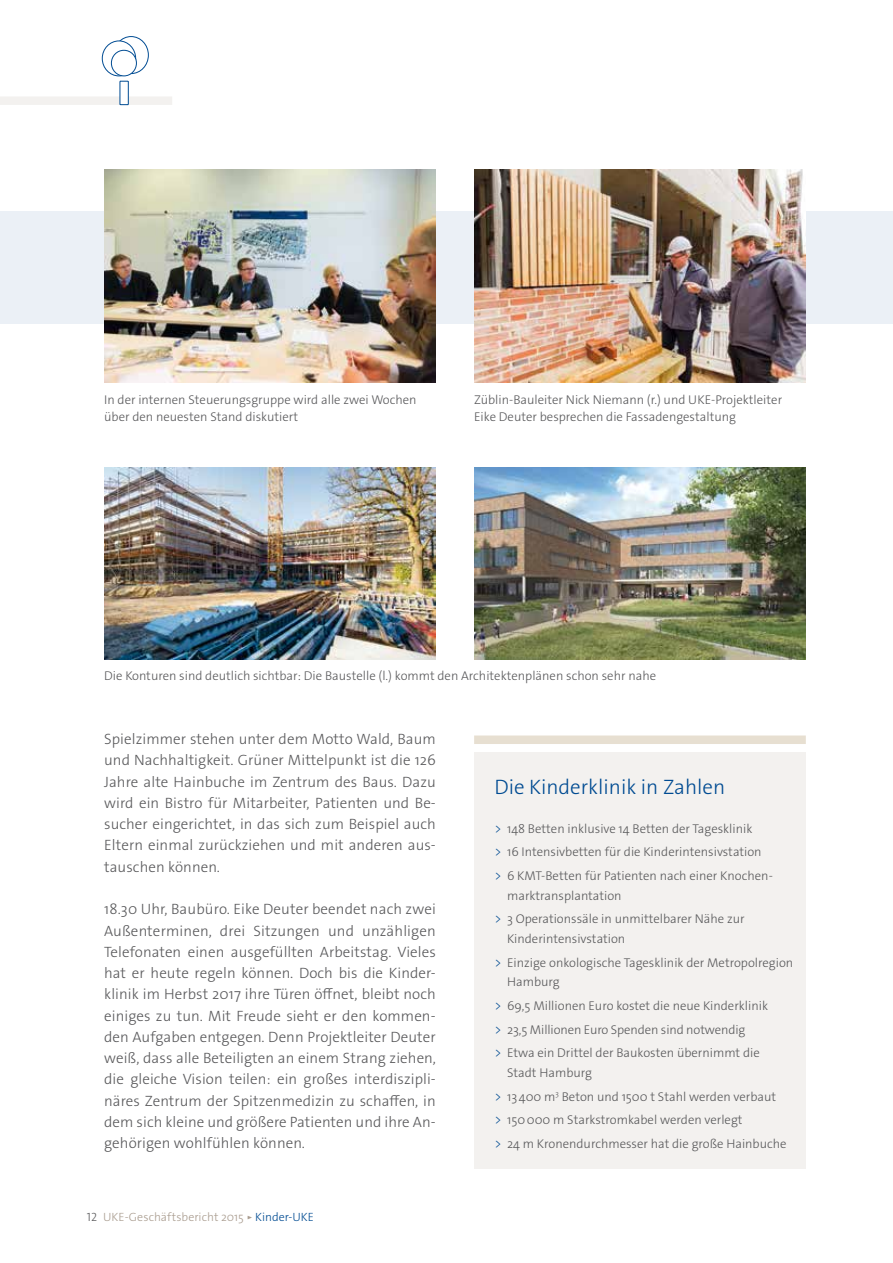
<style>
.page{position:relative;width:893px;height:1263px;background:#fff}
.page>*{position:absolute;margin:0;border:0;box-sizing:border-box;transform-origin:0 0}
.t1{font:300 21px "The Sans Os F";color:#004b92}
.t2{font:300 15px/21.3px "The Sans Os F";letter-spacing:.005em;color:#58585a;text-align:justify}
.t3{font:300 12.75px/23.7px "The Sans Os F";color:#58585a}
.t4{font:300 12px "The Sans Os F";color:#a99c8f}
.s1{color:#58585a}
.s2{color:#004b92}
</style>
<div class="page">
<div style="left:0;top:96px;width:172px;height:9px;background:#f3f1ef"></div>
<div style="left:0;top:212px;width:893px;height:112px;background:#ebf0f6"></div>
<img style="left:104px;top:169px;width:332px;height:214px">
<img style="left:474px;top:468px;width:332px;height:191px">
<img style="left:104px;top:468px;width:332px;height:191px">
<img style="left:474px;top:169px;width:331px;height:214px">
<div style="left:474px;top:752px;width:332px;height:417px;background:#f3f1ef"></div>
<div style="left:474px;top:735px;width:332px;height:9px;background:#e7dfd1"></div>
<div style="left:114px;top:36px;width:35px;height:38px;border:1px solid #004c93;border-radius:50%"></div>
<div style="left:120px;top:81px;width:8px;height:24px;background:#fff"></div>
<div style="left:120px;top:81px;width:9px;height:24px;border:1px solid #004c93"></div>
<svg style="left:102px;top:41px;width:34px;height:35px"></svg>
<div style="left:102px;top:41px;width:34px;height:35px;border:1px solid #004c93;border-radius:50%"></div>
<div style="left:111px;top:50px;width:25px;height:26px;background:#fff;border-radius:50%"></div>
<div style="left:111px;top:50px;width:26px;height:26px;border:1px solid #004c93;border-radius:50%"></div>
<p class="t3" style="left:104px;top:391px;width:314px;line-height:17px">In der internen Steuerungsgruppe wird alle zwei Wochen über den neuesten Stand diskutiert</p>
<p class="t3" style="left:474px;top:391px;width:310px;line-height:17px">Züblin-Bauleiter Nick Niemann (r.) und UKE-Projektleiter<br>Eike Deuter besprechen die Fassadengestaltung</p>
<p class="t3" style="left:104px;top:664px;width:553px">Die Konturen sind deutlich sichtbar: Die Baustelle (l.) kommt den Architektenplänen schon sehr nahe</p>
<p class="t2" style="left:104px;top:728px;width:333px">Spielzimmer stehen unter dem Motto Wald, Baum und Nachhaltigkeit. Grüner Mittelpunkt ist die 126<br>Jahre alte Hainbuche im Zentrum des Baus. Dazu wird ein Bistro für Mitarbeiter, Patienten und Be&shy;sucher eingerichtet, in das sich zum Beispiel auch Eltern einmal zurückziehen und mit anderen aus&shy;tauschen können.</p>
<p class="t2" style="left:104px;top:899px;width:333px">18.30 Uhr, Baubüro. Eike Deuter beendet nach zwei Außenterminen, drei Sitzungen und unzähligen Telefonaten einen ausgefüllten Arbeitstag. Vieles hat er heute regeln können. Doch bis die Kinder&shy;klinik im Herbst 2017 ihre Türen öffnet, bleibt noch einiges zu tun. Mit Freude sieht er den kommen&shy;den Aufgaben entgegen. Denn Projektleiter Deuter weiß, dass alle Beteiligten an einem Strang ziehen, die gleiche Vision teilen: ein großes interdiszipli&shy;näres Zentrum der Spitzenmedizin zu schaffen, in dem sich kleine und größere Patienten und ihre An&shy;gehörigen wohlfühlen können.</p>
<p class="t4" style="left:87px;top:1209px;width:229px"><span class="s1">12</span> UKE-Geschäftsbericht 2015 ▹ <span class="s2">Kinder-UKE</span></p>
<h1 class="t1" style="left:494px;top:774px;width:232px">Die Kinderklinik in Zahlen</h1>
<p class="t3" style="left:494px;top:816px;width:280px"><span class="s2">&gt;</span> 148 Betten inklusive 14 Betten der Tagesklinik<br><span class="s2">&gt;</span> 16 Intensivbetten für die Kinderintensivstation<br><span class="s2">&gt;</span> 6 KMT-Betten für Patienten nach einer Knochen-</p>
<p class="t3" style="left:494px;top:883px;width:252px;text-indent:13px">marktransplantation<br><span class="s2">&gt;</span> 3 Operationssäle in unmittelbarer Nähe zur</p>
<p class="t3" style="left:494px;top:927px;width:300px;text-indent:13px">Kinderintensivstation<br><span class="s2">&gt;</span> Einzige onkologische Tagesklinik der Metropolregion</p>
<p class="t3" style="left:494px;top:970px;width:275px;text-indent:13px">Hamburg<br><span class="s2">&gt;</span> 69,5 Millionen Euro kostet die neue Kinderklinik <span class="s2">&gt;</span> 23,5 Millionen Euro Spenden sind notwendig<br><span class="s2">&gt;</span> Etwa ein Drittel der Baukosten übernimmt die</p>
<p class="t3" style="left:494px;top:1061px;width:294px;text-indent:13px">Stadt Hamburg<br><span class="s2">&gt;</span> 13400 m<sup>3</sup> Beton und 1500 t Stahl werden verbaut<br><span class="s2">&gt;</span> 150000 m Starkstromkabel werden verlegt<br><span class="s2">&gt;</span> 24 m Kronendurchmesser hat die große Hainbuche</p>
</div>
